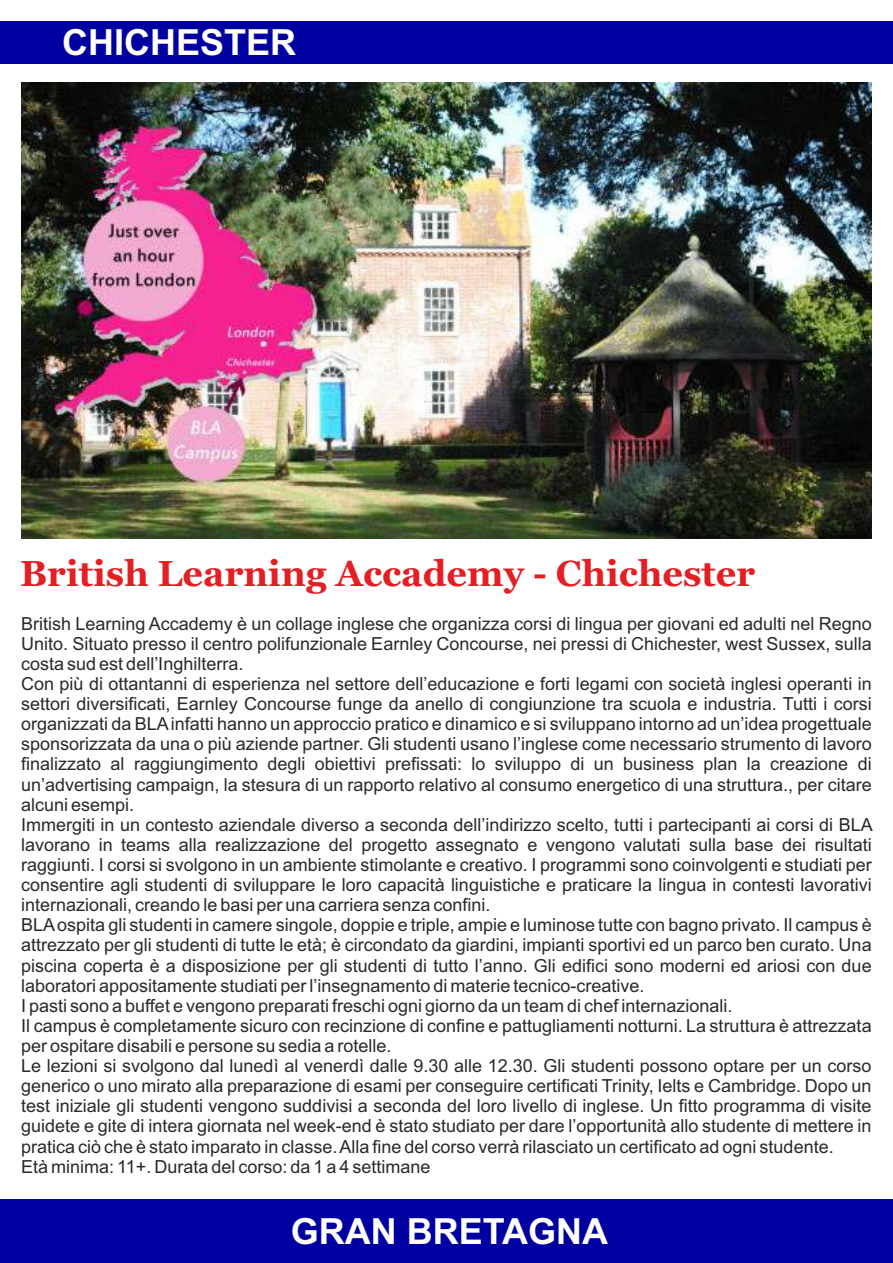
<style>
.page{position:relative;width:893px;height:1263px;background:#fff}
.page>*{position:absolute;margin:0;border:0;box-sizing:border-box;transform-origin:0 0}
.t1{font:700 36px "Georgia";color:#e31f24}
.t2{font:700 36px "Arial";color:#fff}
.t3{font:18px/20.1px "Arial";color:#292929}
</style>
<div class="page">
<div style="left:0;top:1199px;width:893px;height:64px;background:#0000a1"></div>
<div style="left:0;top:21px;width:893px;height:43px;background:#0000a1"></div>
<img style="left:21px;top:83px;width:851px;height:455px">
<h1 class="t2" style="left:62px;top:29px;width:235px">CHICHESTER</h1>
<h1 class="t1" style="left:20px;top:559px;width:737px">British Learning Accademy - Chichester</h1>
<p class="t3" style="left:21px;top:615px;width:853px">British Learning Accademy è un collage inglese che organizza corsi di lingua per giovani ed adulti nel Regno Unito. Situato presso il centro polifunzionale Earnley Concourse, nei pressi di Chichester, west Sussex, sulla costa sud est dell’Inghilterra.<br>Con più di ottantanni di esperienza nel settore dell’educazione e forti legami con società inglesi operanti in settori diversificati, Earnley Concourse funge da anello di congiunzione tra scuola e industria. Tutti i corsi organizzati da BLAinfatti hanno un approccio pratico e dinamico e si sviluppano intorno ad un’idea progettuale sponsorizzata da una o più aziende partner. Gli studenti usano l’inglese come necessario strumento di lavoro finalizzato al raggiungimento degli obiettivi prefissati: lo sviluppo di un business plan la creazione di un’advertising campaign, la stesura di un rapporto relativo al consumo energetico di una struttura., per citare alcuni esempi.<br>Immergiti in un contesto aziendale diverso a seconda dell’indirizzo scelto, tutti i partecipanti ai corsi di BLA lavorano in teams alla realizzazione del progetto assegnato e vengono valutati sulla base dei risultati raggiunti. I corsi si svolgono in un ambiente stimolante e creativo. I programmi sono coinvolgenti e studiati per consentire agli studenti di sviluppare le loro capacità linguistiche e praticare la lingua in contesti lavorativi internazionali, creando le basi per una carriera senza confini.<br>BLAospita gli studenti in camere singole, doppie e triple, ampie e luminose tutte con bagno privato. Il campus è attrezzato per gli studenti di tutte le età; è circondato da giardini, impianti sportivi ed un parco ben curato. Una piscina coperta è a disposizione per gli studenti di tutto l’anno. Gli edifici sono moderni ed ariosi con due laboratori appositamente studiati per l’insegnamento di materie tecnico-creative.<br>I pasti sono a buffet e vengono preparati freschi ogni giorno da un team di chef internazionali.<br>Il campus è completamente sicuro con recinzione di confine e pattugliamenti notturni. La struttura è attrezzata per ospitare disabili e persone su sedia a rotelle.<br>Le lezioni si svolgono dal lunedì al venerdì dalle 9.30 alle 12.30. Gli studenti possono optare per un corso generico o uno mirato alla preparazione di esami per conseguire certificati Trinity, Ielts e Cambridge. Dopo un test iniziale gli studenti vengono suddivisi a seconda del loro livello di inglese. Un fitto programma di visite guidete e gite di intera giornata nel week-end è stato studiato per dare l’opportunità allo studente di mettere in pratica ciò che è stato imparato in classe. Alla fine del corso verrà rilasciato un certificato ad ogni studente.<br>Età minima: 11+. Durata del corso: da 1 a 4 settimane</p>
<h1 class="t2" style="left:291px;top:1218px;width:319px">GRAN BRETAGNA</h1>
</div>
